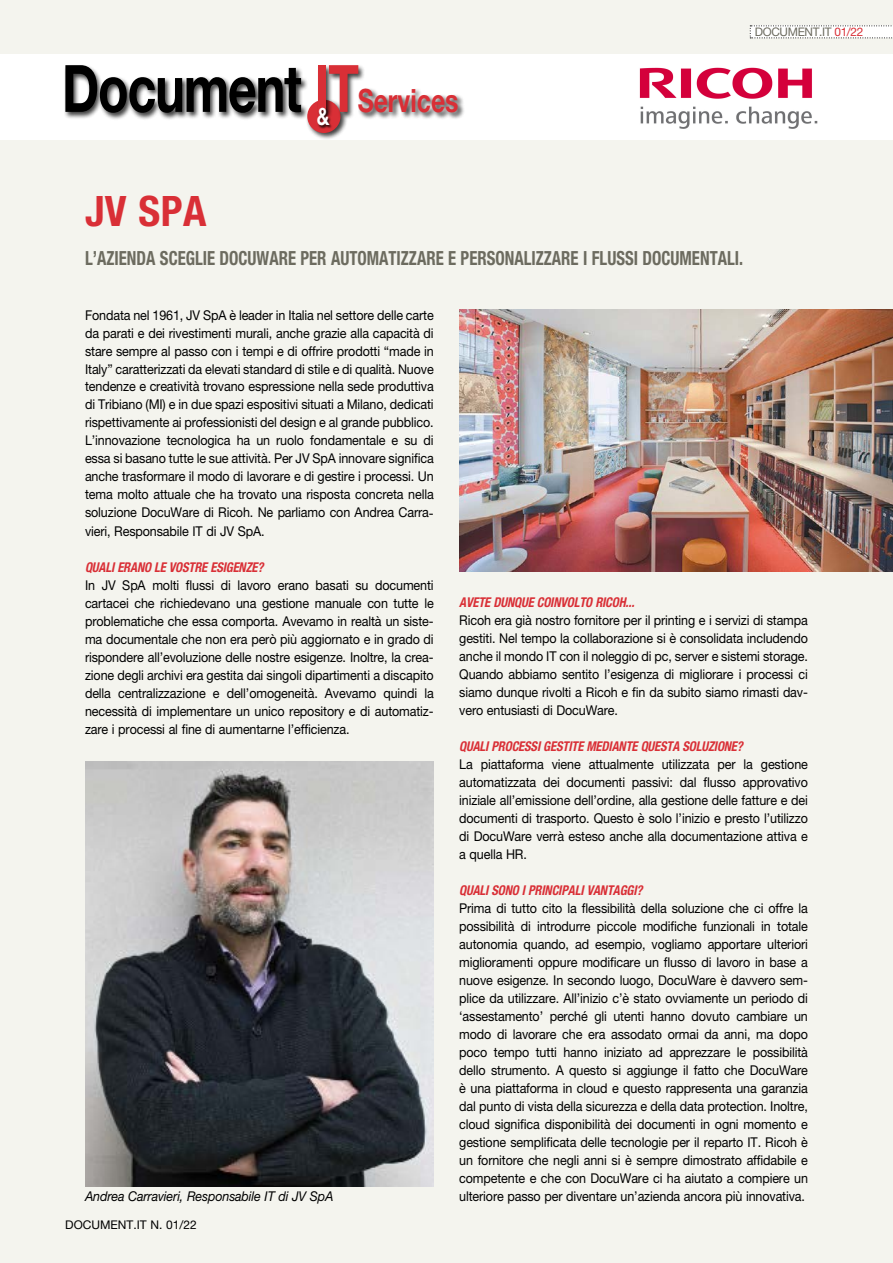
<style>
.page{position:relative;width:893px;height:1263px;background:#f4f4ee}
.page>*{position:absolute;margin:0;border:0;box-sizing:border-box;transform-origin:0 0}
.t1{font:700 65.4px "Helvetica Neue LT Std";letter-spacing:-.025em;color:#000;scale:.77 1}
.t2{font:700 condensed 42px "Helvetica Neue LT Std";color:#d92f36}
.t3{font:700 24px "Helvetica Neue LT Std";color:#fff;scale:.77 1}
.t4{font:700 condensed 19.5px "Helvetica Neue LT Std";color:#6c6b5f;scale:.86 1}
.t5{font:13.5px/18px "Helvetica Neue LT Std";letter-spacing:-.01em;color:#000;text-align:justify;scale:.93 1}
.t6{font:italic 700 condensed 13.5px "Helvetica Neue LT Std";letter-spacing:-.01em;color:#d92f36;scale:.93 1}
.t7{font:italic 13.5px "Helvetica Neue LT Std";letter-spacing:-.01em;color:#000;scale:.93 1}
.t8{font:12px "Helvetica Neue LT Std";color:#000}
.t9{font:11.85px "Helvetica Neue LT Std";letter-spacing:-.03em;color:#6c6b5f}
.s1{color:#d92f36}
.s2{font-size:32.1px;color:#d92f36}
</style>
<div class="page">
<div style="left:0;top:55px;width:893px;height:85px;background:#fff"></div>
<svg style="left:750px;top:26px;width:143px;height:13px;background:#f5f5f4"></svg>
<div style="left:306px;top:98px;width:42px;height:43px;background:#000;opacity:.75"></div>
<div style="left:307px;top:100px;width:33px;height:33px;background:#d92f36;border-radius:50%"></div>
<div style="left:64px;top:64px;width:402px;height:56px;background:#000;opacity:.75"></div>
<div style="left:317px;top:107px;width:16px;height:22px;background:#000;opacity:.75"></div>
<img style="left:85px;top:762px;width:349px;height:424px">
<img style="left:459px;top:310px;width:434px;height:261px">
<img style="left:639px;top:67px;width:179px;height:62px">
<h1 class="t1" style="left:62px;top:48px;width:516px">Document <span class="s1">IT</span><span class="s2">Services</span></h1>
<h3 class="t3" style="left:317px;top:102px;width:18px">&amp;</h3>
<p class="t9" style="left:755px;top:25px;width:110px">DOCUMENT.IT <span class="s1">01/22</span></p>
<h2 class="t2" style="left:85px;top:185px;width:123px">JV SPA</h2>
<h3 class="t4" style="left:85px;top:246px;width:767px">L’AZIENDA SCEGLIE DOCUWARE PER AUTOMATIZZARE E PERSONALIZZARE I FLUSSI DOCUMENTALI.</h3>
<p class="t5" style="left:85px;top:305px;width:376px">Fondata nel 1961, JV SpA è leader in Italia nel settore delle carte da parati e dei rivestimenti murali, anche grazie alla capacità di stare sempre al passo con i tempi e di offrire prodotti “made in Italy” caratterizzati da elevati standard di stile e di qualità. Nuove tendenze e creatività trovano espressione nella sede produttiva di Tribiano (MI) e in due spazi espositivi situati a Milano, dedicati rispettivamente ai professionisti del design e al grande pubblico.<br>L’innovazione tecnologica ha un ruolo fondamentale e su di essa si basano tutte le sue attività. Per JV SpA innovare significa anche trasformare il modo di lavorare e di gestire i processi. Un tema molto attuale che ha trovato una risposta concreta nella soluzione DocuWare di Ricoh. Ne parliamo con Andrea Carra&shy;vieri, Responsabile IT di JV SpA.</p>
<p class="t6" style="left:85px;top:558px;width:193px">QUALI ERANO LE VOSTRE ESIGENZE?</p>
<p class="t5" style="left:85px;top:575px;width:376px">In JV SpA molti flussi di lavoro erano basati su documenti cartacei che richiedevano una gestione manuale con tutte le problematiche che essa comporta. Avevamo in realtà un siste&shy;ma documentale che non era però più aggiornato e in grado di rispondere all’evoluzione delle nostre esigenze. Inoltre, la crea&shy;zione degli archivi era gestita dai singoli dipartimenti a discapito della centralizzazione e dell’omogeneità. Avevamo quindi la necessità di implementare un unico repository e di automatiz&shy;zare i processi al fine di aumentarne l’efficienza.</p>
<p class="t7" style="left:85px;top:1188px;width:269px">Andrea Carravieri, Responsabile IT di JV SpA</p>
<p class="t8" style="left:65px;top:1217px;width:133px">DOCUMENT.IT N. 01/22</p>
<p class="t6" style="left:459px;top:594px;width:190px">AVETE DUNQUE COINVOLTO RICOH...</p>
<p class="t5" style="left:459px;top:611px;width:376px">Ricoh era già nostro fornitore per il printing e i servizi di stampa gestiti. Nel tempo la collaborazione si è consolidata includendo anche il mondo IT con il noleggio di pc, server e sistemi storage.<br>Quando abbiamo sentito l’esigenza di migliorare i processi ci siamo dunque rivolti a Ricoh e fin da subito siamo rimasti dav&shy;vero entusiasti di DocuWare.</p>
<p class="t6" style="left:459px;top:738px;width:306px">QUALI PROCESSI GESTITE MEDIANTE QUESTA SOLUZIONE?</p>
<p class="t5" style="left:459px;top:755px;width:376px">La piattaforma viene attualmente utilizzata per la gestione automatizzata dei documenti passivi: dal flusso approvativo iniziale all’emissione dell’ordine, alla gestione delle fatture e dei documenti di trasporto. Questo è solo l’inizio e presto l’utilizzo di DocuWare verrà esteso anche alla documentazione attiva e a quella HR.</p>
<p class="t6" style="left:459px;top:882px;width:199px">QUALI SONO I PRINCIPALI VANTAGGI?</p>
<p class="t5" style="left:459px;top:899px;width:376px">Prima di tutto cito la flessibilità della soluzione che ci offre la possibilità di introdurre piccole modifiche funzionali in totale autonomia quando, ad esempio, vogliamo apportare ulteriori miglioramenti oppure modificare un flusso di lavoro in base a nuove esigenze. In secondo luogo, DocuWare è davvero sem&shy;plice da utilizzare. All’inizio c’è stato ovviamente un periodo di ‘assestamento’ perché gli utenti hanno dovuto cambiare un modo di lavorare che era assodato ormai da anni, ma dopo poco tempo tutti hanno iniziato ad apprezzare le possibilità dello strumento. A questo si aggiunge il fatto che DocuWare è una piattaforma in cloud e questo rappresenta una garanzia dal punto di vista della sicurezza e della data protection. Inoltre, cloud significa disponibilità dei documenti in ogni momento e gestione semplificata delle tecnologie per il reparto IT. Ricoh è un fornitore che negli anni si è sempre dimostrato affidabile e competente e che con DocuWare ci ha aiutato a compiere un ulteriore passo per diventare un’azienda ancora più innovativa.</p>
</div>
